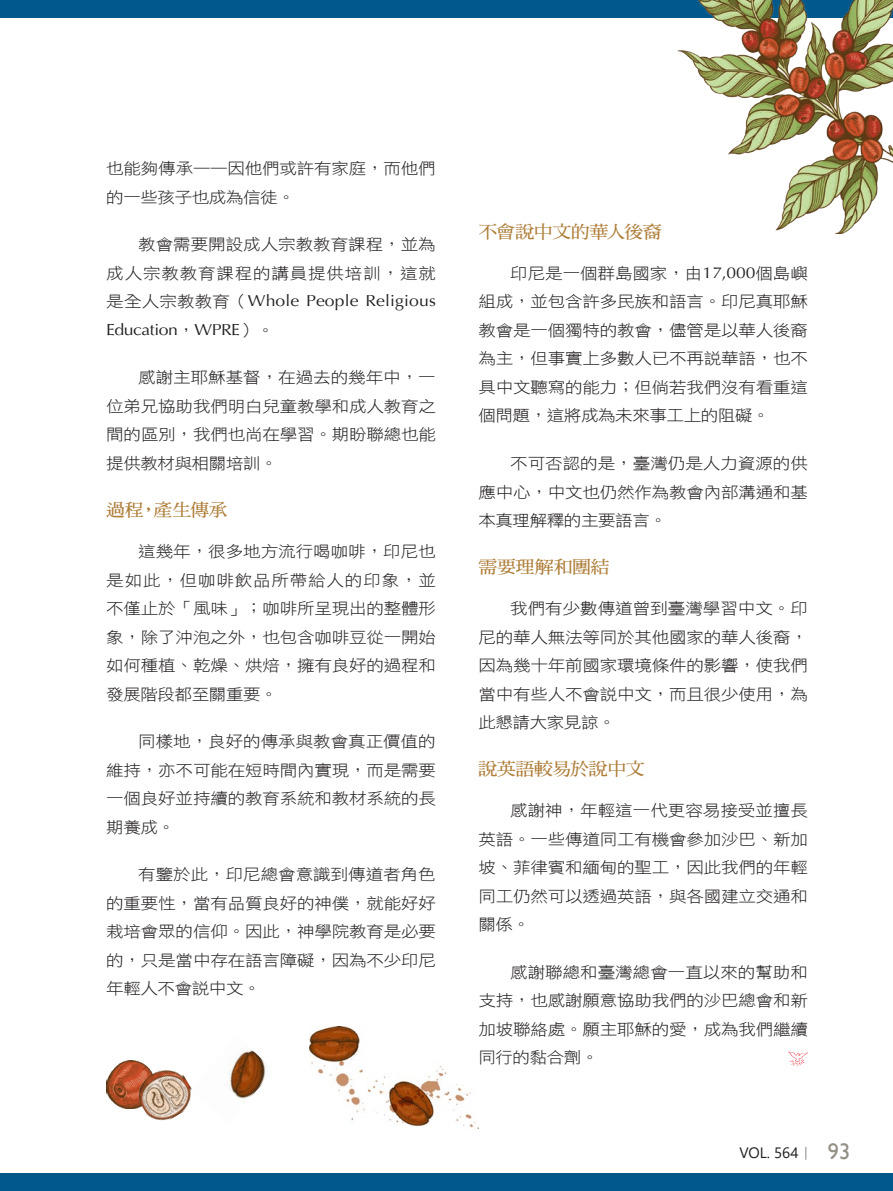
<style>
.page{position:relative;width:893px;height:1191px;background:#fff}
.page>*{position:absolute;margin:0;border:0;box-sizing:border-box;transform-origin:0 0}
.中標{font:17.55px "DF Ming W7 WIN BF";letter-spacing:-.025em;color:#ae7d38;scale:1.08 1}
.中標-2{font:17.55px "DF Ming W7 WIN BF";letter-spacing:-.005em;color:#ae7d38;scale:1.08 1}
.t1{font:15.75px/28.5px "DF Hei W3 WIN BF";letter-spacing:-.01em;color:#231f20;text-align:justify;scale:1.11 1}
.t2{font:15px "Segoe UI";color:#231f20}
.s1{font-family:"Optima"}
.s2{font-family:"Adobe Ming Std";font-weight:300}
.s3{font-family:"Gill Sans";font-size:22.5px;color:#959086}
</style>
<div class="page">
<img style="left:309px;top:1026px;width:169px;height:102px">
<div style="left:0;top:0;width:893px;height:17px;background:#01588a"></div>
<div style="left:0;top:1174px;width:893px;height:17px;background:#01588a"></div>
<svg style="left:788px;top:1051px;width:20px;height:15px"></svg>
<img style="left:228px;top:1050px;width:38px;height:49px">
<img style="left:677px;top:0;width:216px;height:234px">
<img style="left:106px;top:1060px;width:25px;height:48px">
<img style="left:131px;top:1060px;width:61px;height:61px">
<p class="t1" style="left:106px;top:154px;width:298px">也能夠傳承——因他們或許有家庭，而他們的一些孩子也成為信徒。</p>
<p class="t1" style="left:106px;top:230px;width:298px;text-indent:32px">教會需要開設成人宗教教育課程，並為成人宗教教育課程的講員提供培訓，這就是全人宗教教育（<span class="s1">Whole People Religious Education</span>，<span class="s1">WPRE</span>）。</p>
<p class="t1" style="left:106px;top:363px;width:298px;text-indent:32px">感謝主耶穌基督，在過去的幾年中，一位弟兄協助我們明白兒童教學和成人教育之間的區別，我們也尚在學習。期盼聯總也能提供教材與相關培訓。</p>
<p class="中標" style="left:106px;top:501px;width:114px">過程，產生傳承</p>
<p class="t1" style="left:106px;top:537px;width:298px;text-indent:32px">這幾年，很多地方流行喝咖啡，印尼也是如此，但咖啡飲品所帶給人的印象，並不僅止於「風味」；咖啡所呈現出的整體形象，除了沖泡之外，也包含咖啡豆從一開始如何種植、乾燥、烘焙，擁有良好的過程和發展階段都至關重要。</p>
<p class="t1" style="left:106px;top:727px;width:298px;text-indent:32px">同樣地，良好的傳承與教會真正價值的維持，亦不可能在短時間內實現，而是需要一個良好並持續的教育系統和教材系統的長期養成。</p>
<p class="t1" style="left:106px;top:860px;width:298px;text-indent:32px">有鑒於此，印尼總會意識到傳道者角色的重要性，當有品質良好的神僕，就能好好栽培會眾的信仰。因此，神學院教育是必要的，只是當中存在語言障礙，因為不少印尼年輕人不會說中文。</p>
<p class="中標" style="left:478px;top:223px;width:171px">不會說中文的華人後裔</p>
<p class="t1" style="left:478px;top:259px;width:298px;text-indent:32px">印尼是一個群島國家，由<span class="s1">17,000</span>個島嶼組成，並包含許多民族和語言。印尼真耶穌教會是一個獨特的教會，儘管是以華人後裔為主，但事實上多數人已不再說華語，也不具中文聽寫的能力；但倘若我們沒有看重這個問題，這將成為未來事工上的阻礙。</p>
<p class="t1" style="left:478px;top:449px;width:298px;text-indent:32px">不可否認的是，臺灣仍是人力資源的供應中心，中文也仍然作為教會內部溝通和基本真理解釋的主要語言。</p>
<p class="中標-2" style="left:478px;top:558px;width:123px">需要理解和團結</p>
<p class="t1" style="left:478px;top:594px;width:298px;text-indent:32px">我們有少數傳道曾到臺灣學習中文。印尼的華人無法等同於其他國家的華人後裔，因為幾十年前國家環境條件的影響，使我們當中有些人不會說中文，而且很少使用，為此懇請大家見諒。</p>
<p class="中標" style="left:478px;top:760px;width:156px">說英語較易於說中文</p>
<p class="t1" style="left:478px;top:796px;width:298px;text-indent:32px">感謝神，年輕這一代更容易接受並擅長英語。一些傳道同工有機會參加沙巴、新加坡、菲律賓和緬甸的聖工，因此我們的年輕同工仍然可以透過英語，與各國建立交通和關係。</p>
<p class="t1" style="left:478px;top:958px;width:298px;text-indent:32px">感謝聯總和臺灣總會一直以來的幫助和支持，也感謝願意協助我們的沙巴總會和新加坡聯絡處。願主耶穌的愛，成為我們繼續同行的黏合劑。</p>
<p class="t2" style="left:739px;top:1138px;width:112px">VOL. 564<span class="s2">｜</span> <span class="s3">93</span></p>
</div>
